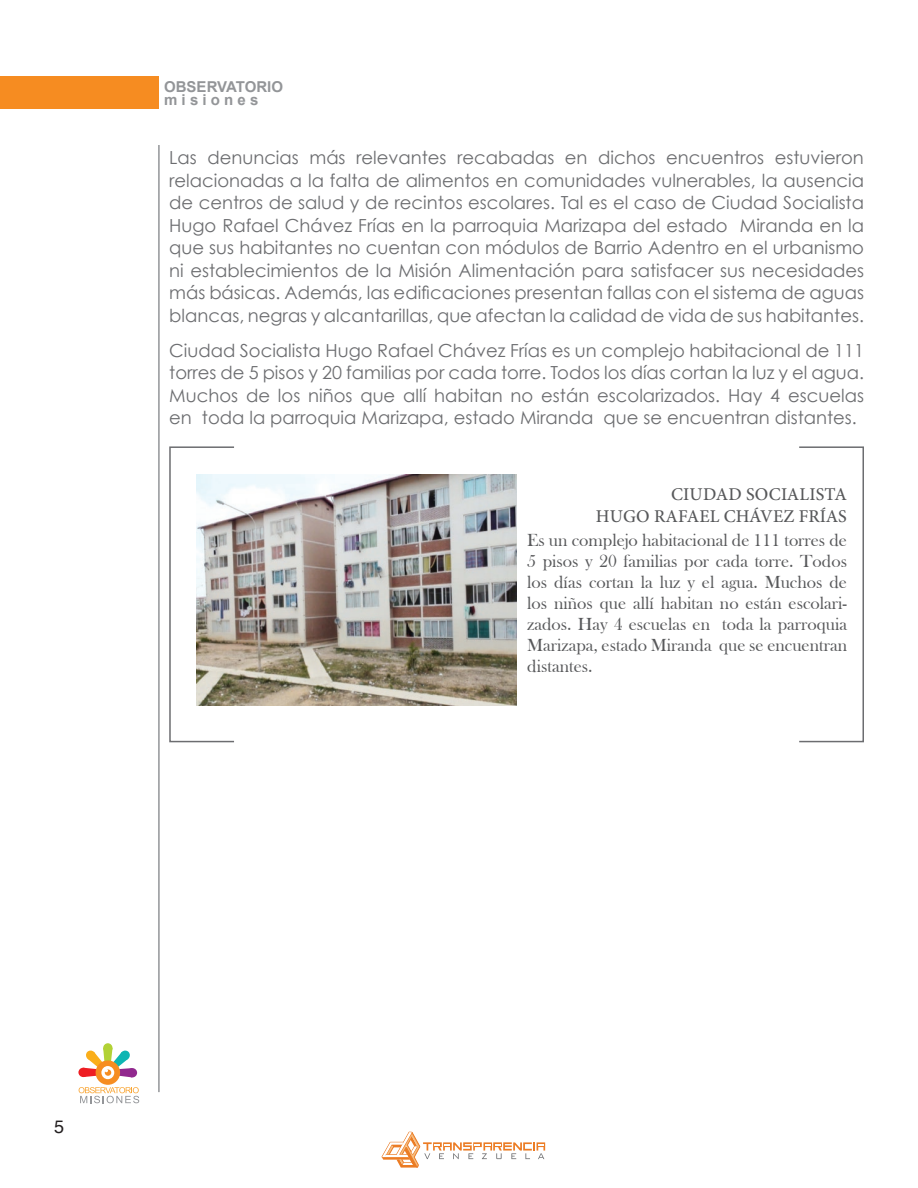
<style>
.page{position:relative;width:918px;height:1188px;background:#fff}
.page>*{position:absolute;margin:0;border:0;box-sizing:border-box;transform-origin:0 0}
.t1{font:18px/22.5px "Century Gothic";color:#6c6d70;text-align:justify}
.t2{font:18px/21px "Bask Old Face";color:#57585a;text-align:justify}
.t3{font:500 18px/22.5px "Minion Pro";letter-spacing:.01em;color:#57585a;text-align:right}
.t4{font:18px "Helvetica";color:#231f20}
.t5{font:700 15px/13.5px "Arial";color:#939598}
</style>
<div class="page">
<svg style="left:382px;top:1132px;width:163px;height:36px"></svg>
<div style="left:78px;top:1068px;width:10px;height:9px;background:#ee1d23;border-radius:50%"></div>
<div style="left:103px;top:1043px;width:10px;height:10px;background:#b2d236;border-radius:50%"></div>
<div style="left:127px;top:1068px;width:10px;height:9px;background:#91288e;border-radius:50%"></div>
<svg style="left:79px;top:1087px;width:60px;height:16px"></svg>
<div style="left:96px;top:1060px;width:24px;height:25px;background:#f68d21;border-radius:50%"></div>
<svg style="left:101px;top:1066px;width:13px;height:13px"></svg>
<svg style="left:83px;top:1048px;width:48px;height:29px"></svg>
<hr style="left:158px;top:145px;width:2px;height:947px;background:#939598">
<div style="left:0;top:77px;width:158px;height:32px;background:#f68c21"></div>
<img style="left:197px;top:475px;width:319px;height:231px">
<div style="left:169px;top:446px;width:66px;height:296px;border:2px solid #6c6d70"></div>
<div style="left:798px;top:446px;width:66px;height:296px;border:2px solid #6c6d70"></div>
<p class="t5" style="left:164px;top:80px;width:120px">OBSERVATORIO m i s i o n e s</p>
<p class="t1" style="left:169px;top:146px;width:696px">Las denuncias más relevantes recabadas en dichos encuentros estuvieron relacionadas a la falta de alimentos en comunidades vulnerables, la ausencia de centros de salud y de recintos escolares. Tal es el caso de Ciudad Socialista Hugo Rafael Chávez Frías en la parroquia Marizapa del estado Miranda en la que sus habitantes no cuentan con módulos de Barrio Adentro en el urbanismo ni establecimientos de la Misión Alimentación para satisfacer sus necesidades más básicas. Además, las edificaciones presentan fallas con el sistema de aguas blancas, negras y alcantarillas, que afectan la calidad de vida de sus habitantes.</p>
<p class="t1" style="left:169px;top:339px;width:696px">Ciudad Socialista Hugo Rafael Chávez Frías es un complejo habitacional de 111 torres de 5 pisos y 20 familias por cada torre. Todos los días cortan la luz y el agua.<br>Muchos de los niños que allí habitan no están escolarizados. Hay 4 escuelas en toda la parroquia Marizapa, estado Miranda que se encuentran distantes.</p>
<p class="t3" style="left:596px;top:483px;width:253px">CIUDAD SOCIALISTA<br>HUGO RAFAEL CHÁVEZ FRÍAS</p>
<p class="t2" style="left:527px;top:530px;width:321px">Es un complejo habitacional de 111 torres de 5 pisos y 20 familias por cada torre. Todos los días cortan la luz y el agua. Muchos de los niños que allí habitan no están escolari&shy;zados. Hay 4 escuelas en toda la parroquia Marizapa, estado Miranda que se encuentran distantes.</p>
<p class="t4" style="left:54px;top:1113px;width:12px">5</p>
</div>
